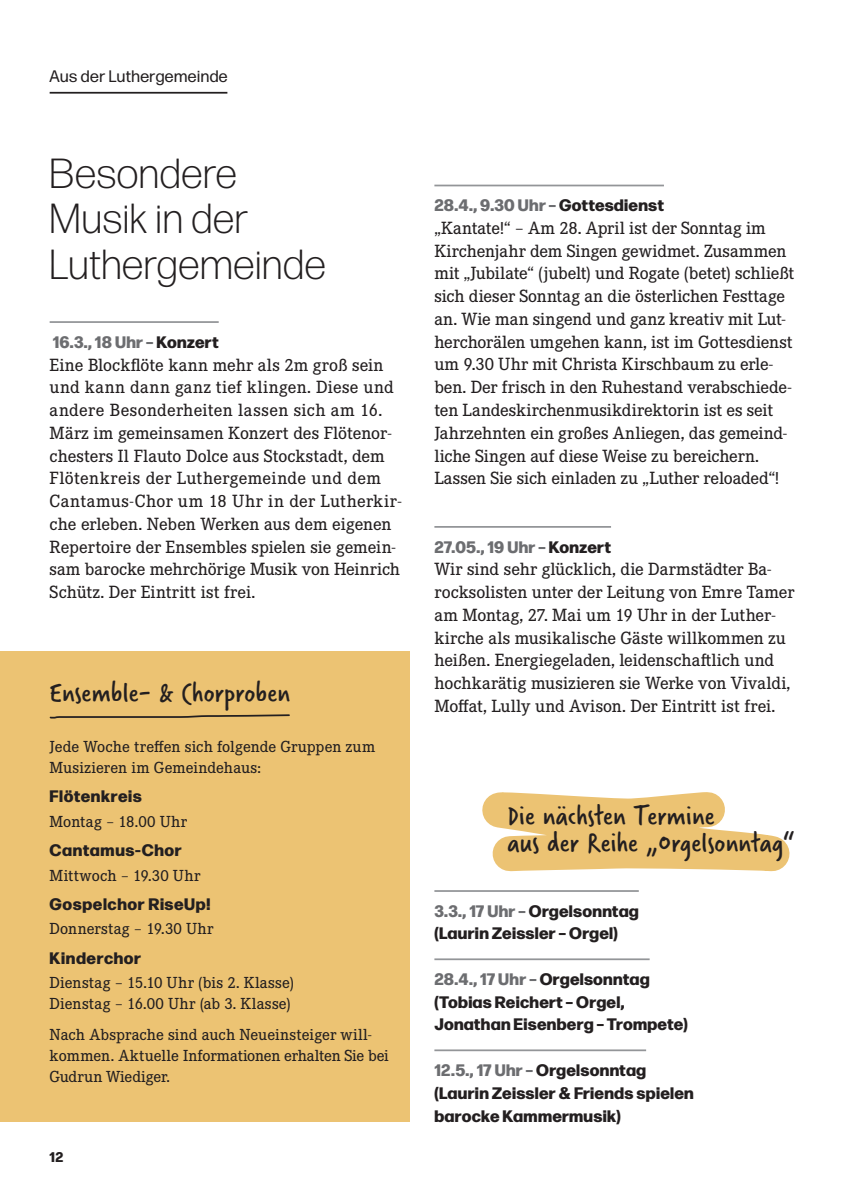
<style>
.page{position:relative;width:844px;height:1191px;background:#fff}
.page>*{position:absolute;margin:0;border:0;box-sizing:border-box;transform-origin:0 0}
.t1{font:300 42px/45.5px "Forma DJR Deck";letter-spacing:.015em;color:#231f20}
.t2{font:29.75px/26.2px "Verveine";letter-spacing:.005em;color:#231f20}
.t3{font:500 18.38px/22.8px "Corporate E Pro";color:#231f20}
.t4{font:500 16.62px/21px "Corporate E Pro";letter-spacing:.005em;color:#231f20}
.t5{font:800 16.62px/22.8px "Forma DJR Deck";letter-spacing:.015em;color:#231f20}
.t6{font:800 16.62px "Forma DJR Deck";letter-spacing:.01em;color:#6c6d70}
.t7{font:800 16.62px "Forma DJR Deck";letter-spacing:.035em;color:#231f20}
.t8{font:16.62px "Forma DJR Deck";letter-spacing:.03em;color:#231f20}
.t9{font:800 14px "Forma DJR Deck";color:#231f20}
.s1{color:#231f20}
.s2{color:#6c6d70}
</style>
<div class="page">
<hr style="left:50px;top:92px;width:177px;height:2px;background:#231f20">
<hr style="left:50px;top:321px;width:169px;height:2px;background:#939598">
<div style="left:0;top:651px;width:409px;height:470px;background:#ecc373"></div>
<svg style="left:49px;top:714px;width:241px;height:5px"></svg>
<svg style="left:409px;top:776px;width:381px;height:140px"></svg>
<hr style="left:434px;top:185px;width:229px;height:1px;background:#939598">
<hr style="left:434px;top:526px;width:177px;height:2px;background:#939598">
<hr style="left:434px;top:890px;width:204px;height:2px;background:#939598">
<hr style="left:434px;top:958px;width:215px;height:2px;background:#939598">
<hr style="left:434px;top:1049px;width:212px;height:2px;background:#939598">
<p class="t8" style="left:50px;top:66px;width:179px">Aus der Luthergemeinde</p>
<h1 class="t1" style="left:50px;top:149px;width:277px">Besondere<br>Musik in der<br>Luthergemeinde</h1>
<p class="t6" style="left:53px;top:329px;width:167px">16.3., 18 Uhr – <span class="s1">Konzert</span></p>
<p class="t3" style="left:50px;top:352px;width:353px">Eine Blockflöte kann mehr als 2m groß sein und kann dann ganz tief klingen. Diese und andere Besonderheiten lassen sich am 16.<br>März im gemeinsamen Konzert des Flötenor&shy;chesters Il Flauto Dolce aus Stockstadt, dem Flötenkreis der Luthergemeinde und dem Cantamus-Chor um 18 Uhr in der Lutherkir&shy;che erleben. Neben Werken aus dem eigenen Repertoire der Ensembles spielen sie gemein&shy;sam barocke mehrchörige Musik von Heinrich Schütz. Der Eintritt ist frei.</p>
<h2 class="t2" style="left:50px;top:680px;width:242px">Ensemble- &amp; Chorproben</h2>
<p class="t4" style="left:50px;top:735px;width:327px">Jede Woche treffen sich folgende Gruppen zum<br>Musizieren im Gemeindehaus:</p>
<p class="t7" style="left:50px;top:783px;width:94px">Flötenkreis</p>
<p class="t4" style="left:50px;top:810px;width:139px">Montag – 18.00 Uhr</p>
<p class="t7" style="left:50px;top:837px;width:134px">Cantamus-Chor</p>
<p class="t4" style="left:50px;top:863px;width:152px">Mittwoch – 19.30 Uhr</p>
<p class="t7" style="left:50px;top:891px;width:162px">Gospelchor RiseUp!</p>
<p class="t4" style="left:50px;top:917px;width:165px">Donnerstag – 19.30 Uhr</p>
<p class="t7" style="left:50px;top:944px;width:93px">Kinderchor</p>
<p class="t4" style="left:50px;top:971px;width:246px">Dienstag – 15.10 Uhr (bis 2. Klasse)<br>Dienstag – 16.00 Uhr (ab 3. Klasse)</p>
<p class="t4" style="left:50px;top:1023px;width:341px">Nach Absprache sind auch Neueinsteiger will&shy;kommen. Aktuelle Informationen erhalten Sie bei<br>Gudrun Wiediger.</p>
<p class="t9" style="left:50px;top:1146px;width:15px">12</p>
<p class="t6" style="left:434px;top:192px;width:231px">28.4., 9.30 Uhr – <span class="s1">Gottesdienst</span></p>
<p class="t3" style="left:434px;top:215px;width:361px">„Kantate!“ – Am 28. April ist der Sonntag im Kirchenjahr dem Singen gewidmet. Zusammen mit „Jubilate“ (jubelt) und Rogate (betet) schließt sich dieser Sonntag an die österlichen Festtage an. Wie man singend und ganz kreativ mit Lut&shy;herchorälen umgehen kann, ist im Gottesdienst um 9.30 Uhr mit Christa Kirschbaum zu erle&shy;ben. Der frisch in den Ruhestand verabschiede&shy;ten Landeskirchenmusikdirektorin ist es seit Jahrzehnten ein großes Anliegen, das gemeind&shy;liche Singen auf diese Weise zu bereichern.<br>Lassen Sie sich einladen zu „Luther reloaded“!</p>
<p class="t6" style="left:434px;top:534px;width:178px">27.05., 19 Uhr – <span class="s1">Konzert</span></p>
<p class="t3" style="left:434px;top:557px;width:361px">Wir sind sehr glücklich, die Darmstädter Ba&shy;rocksolisten unter der Leitung von Emre Tamer am Montag, 27. Mai um 19 Uhr in der Luther&shy;kirche als musikalische Gäste willkommen zu heißen. Energiegeladen, leidenschaftlich und hochkarätig musizieren sie Werke von Vivaldi, Moffat, Lully und Avison. Der Eintritt ist frei.</p>
<h2 class="t2" style="left:507px;top:803px;width:288px">Die nächsten Termine<br>aus der Reihe „Orgelsonntag“</h2>
<p class="t5" style="left:434px;top:898px;width:206px"><span class="s2">3.3., 17 Uhr –</span> Orgelsonntag (Laurin Zeissler – Orgel)</p>
<p class="t5" style="left:434px;top:966px;width:255px"><span class="s2">28.4., 17 Uhr –</span> Orgelsonntag (Tobias Reichert – Orgel,<br>Jonathan Eisenberg – Trompete)</p>
<p class="t5" style="left:434px;top:1057px;width:261px"><span class="s2">12.5., 17 Uhr –</span> Orgelsonntag (Laurin Zeissler &amp; Friends spielen barocke Kammermusik)</p>
</div>
